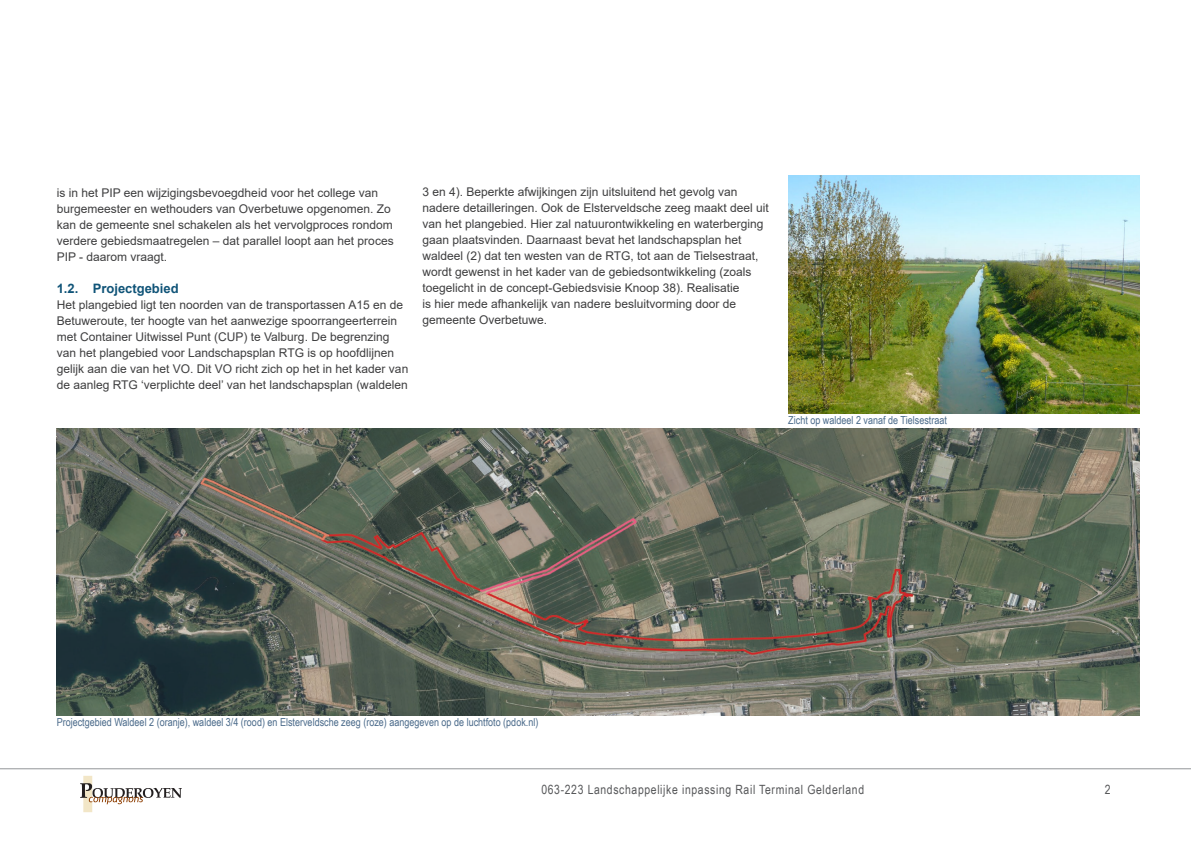
<style>
.page{position:relative;width:1191px;height:842px;background:#fff}
.page>*{position:absolute;margin:0;border:0;box-sizing:border-box;transform-origin:0 0}
.t1{font:700 13px "Arial";color:#105478}
.t2{font:12.7px "Arial Narrow";letter-spacing:.05em;color:#57585a}
.t3{font:12px/16px "Arial";color:#3e3e3f}
.t4{font:11px "Arial Narrow";color:#4a6a8a}
</style>
<div class="page">
<img style="left:57px;top:428px;width:1083px;height:287px">
<img style="left:788px;top:175px;width:352px;height:239px">
<svg style="left:80px;top:776px;width:102px;height:36px"></svg>
<hr style="left:0;top:768px;width:1191px;height:1px;background:#939598">
<p class="t3" style="left:57px;top:185px;width:338px">is in het PIP een wijzigingsbevoegdheid voor het college van burgemeester en wethouders van Overbetuwe opgenomen. Zo kan de gemeente snel schakelen als het vervolgproces rondom verdere gebiedsmaatregelen – dat parallel loopt aan het proces PIP - daarom vraagt.</p>
<p class="t1" style="left:57px;top:279px;width:123px">1.2. Projectgebied</p>
<p class="t3" style="left:57px;top:296px;width:353px">Het plangebied ligt ten noorden van de transportassen A15 en de Betuweroute, ter hoogte van het aanwezige spoorrangeerterrein met Container Uitwissel Punt (CUP) te Valburg. De begrenzing van het plangebied voor Landschapsplan RTG is op hoofdlijnen gelijk aan die van het VO. Dit VO richt zich op het in het kader van de aanleg RTG ‘verplichte deel’ van het landschapsplan (waldelen</p>
<p class="t3" style="left:422px;top:184px;width:348px">3 en 4). Beperkte afwijkingen zijn uitsluitend het gevolg van nadere detailleringen. Ook de Elsterveldsche zeeg maakt deel uit van het plangebied. Hier zal natuurontwikkeling en waterberging gaan plaatsvinden. Daarnaast bevat het landschapsplan het waldeel (2) dat ten westen van de RTG, tot aan de Tielsestraat, wordt gewenst in het kader van de gebiedsontwikkeling (zoals toegelicht in de concept-Gebiedsvisie Knoop 38). Realisatie<br>is hier mede afhankelijk van nadere besluitvorming door de gemeente Overbetuwe.</p>
<p class="t4" style="left:788px;top:412px;width:160px">Zicht op waldeel 2 vanaf de Tielsestraat</p>
<p class="t4" style="left:57px;top:714px;width:483px">Projectgebied Waldeel 2 (oranje), waldeel 3/4 (rood) en Elsterveldsche zeeg (roze) aangegeven op de luchtfoto (pdok.nl)</p>
<p class="t2" style="left:541px;top:780px;width:324px">063-223 Landschappelijke inpassing Rail Terminal Gelderland</p>
<p class="t2" style="left:1105px;top:780px;width:7px">2</p>
</div>
